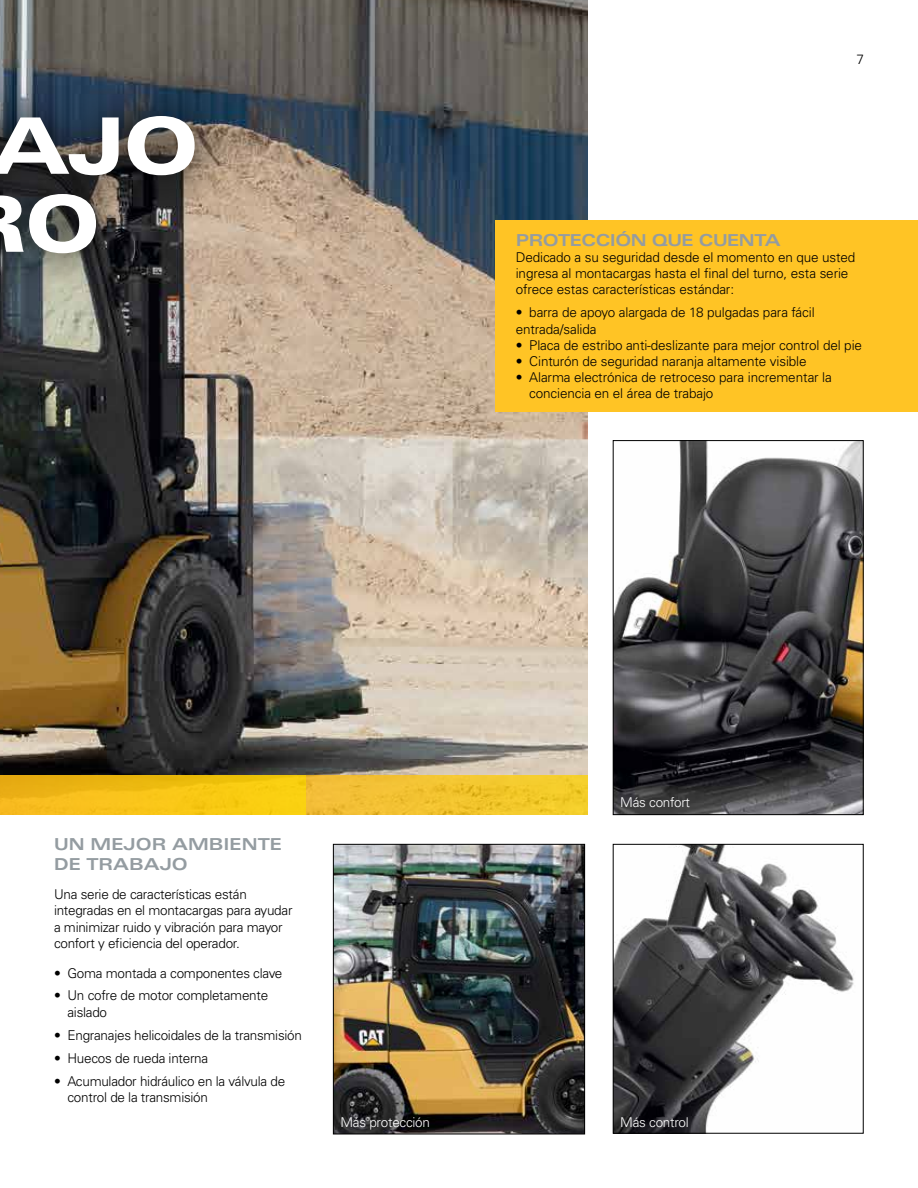
<style>
.page{position:relative;width:918px;height:1188px;background:#fff}
.page>*{position:absolute;margin:0;border:0;box-sizing:border-box;transform-origin:0 0}
.t1{font:900 expanded 78px/78px "Univers LT Std";color:#fff}
.t2{font:700 expanded 16.5px/19.8px "Univers LT Std";color:#949ca1}
.t3{font:700 expanded 16.5px "Univers LT Std";letter-spacing:-.03em;color:#949ca1}
.t4{font:300 13.5px/16.2px "Univers LT Std";letter-spacing:-.01em;color:#000}
.t5{font:300 13.5px/16.2px "Univers";letter-spacing:-.02em;color:#000}
.t6{font:300 13.5px "Univers";letter-spacing:-.02em;color:#fff}
</style>
<div class="page">
<img style="left:0;top:0;width:588px;height:775px">
<svg style="left:0;top:22px;width:231px;height:267px;background:#4e4e4e"></svg>
<div style="left:0;top:775px;width:306px;height:40px;background:linear-gradient(to right,#efb21a,#fad10e)"></div>
<svg style="left:306px;top:775px;width:282px;height:40px;background:#f1c32f"></svg>
<img style="left:615px;top:442px;width:247px;height:371px">
<div style="left:613px;top:440px;width:251px;height:375px;border:1px solid #000"></div>
<img style="left:615px;top:846px;width:239px;height:286px">
<div style="left:613px;top:844px;width:251px;height:290px;border:1px solid #000"></div>
<img style="left:335px;top:846px;width:248px;height:286px">
<div style="left:333px;top:844px;width:252px;height:290px;border:1px solid #000"></div>
<div style="left:496px;top:220px;width:422px;height:192px;background:#ffc425"></div>
<h1 class="t1" style="left:25px;top:106px;width:175px;text-indent:-35px">AJO<br>O</h1>
<p class="t4" style="left:856px;top:51px;width:9px">7</p>
<p class="t3" style="left:516px;top:231px;width:266px">PROTECCIÓN QUE CUENTA</p>
<p class="t4" style="left:516px;top:249px;width:341px">Dedicado a su seguridad desde el momento en que usted ingresa al montacargas hasta el final del turno, esta serie ofrece estas características estándar:</p>
<p class="t4" style="left:516px;top:304px;width:300px">• barra de apoyo alargada de 18 pulgadas para fácil entrada/salida</p>
<p class="t4" style="left:516px;top:337px;width:348px">• Placa de estribo anti-deslizante para mejor control del pie</p>
<p class="t4" style="left:516px;top:353px;width:292px">• Cinturón de seguridad naranja altamente visible</p>
<p class="t4" style="left:529px;top:369px;width:304px;text-indent:-14px">• Alarma electrónica de retroceso para incrementar la conciencia en el área de trabajo</p>
<p class="t2" style="left:54px;top:834px;width:230px">UN MEJOR AMBIENTE<br>DE TRABAJO</p>
<p class="t5" style="left:54px;top:886px;width:240px">Una serie de características están integradas en el montacargas para ayudar a minimizar ruido y vibración para mayor confort y eficiencia del operador.</p>
<p class="t5" style="left:54px;top:965px;width:230px">• Goma montada a componentes clave</p>
<p class="t5" style="left:68px;top:988px;width:202px;text-indent:-14px">• Un cofre de motor completamente aislado</p>
<p class="t5" style="left:54px;top:1027px;width:250px">• Engranajes helicoidales de la transmisión</p>
<p class="t5" style="left:54px;top:1050px;width:156px">• Huecos de rueda interna</p>
<p class="t5" style="left:68px;top:1073px;width:219px;text-indent:-14px">• Acumulador hidráulico en la válvula de control de la transmisión</p>
<p class="t6" style="left:620px;top:795px;width:71px">Más confort</p>
<p class="t6" style="left:340px;top:1114px;width:91px">Más protección</p>
<p class="t6" style="left:620px;top:1114px;width:70px">Más control</p>
</div>
